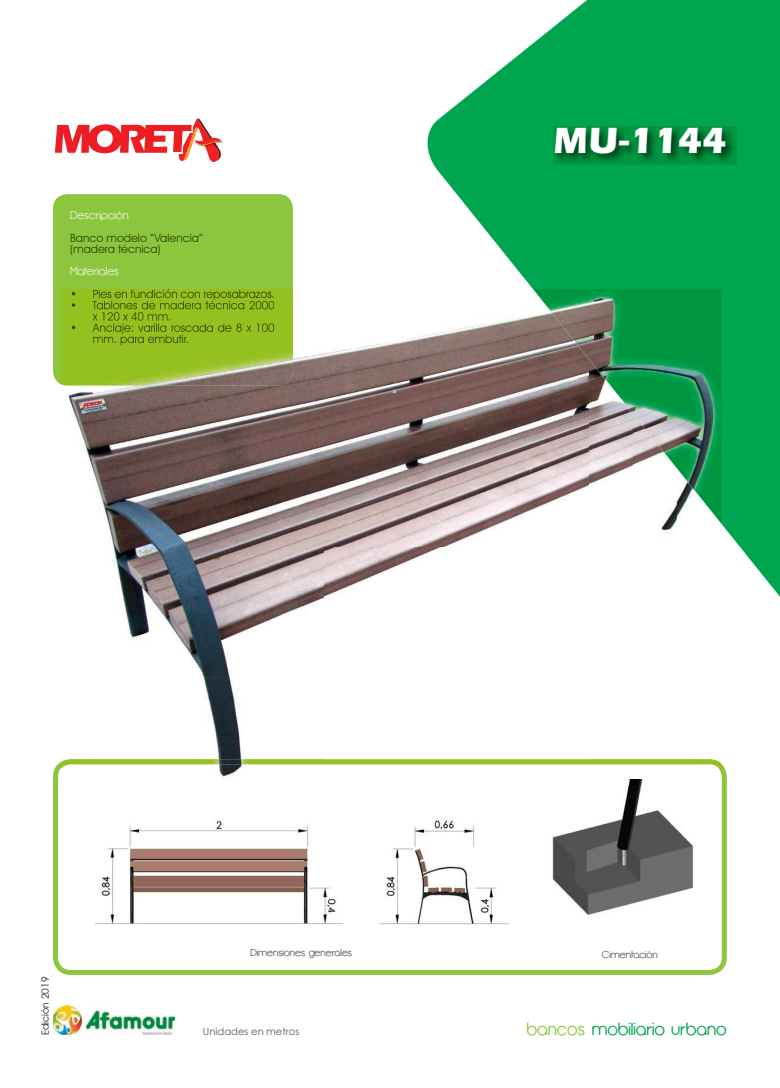
<style>
.page{position:relative;width:780px;height:1088px;background:#fff}
.page>*{position:absolute;margin:0;border:0;box-sizing:border-box;transform-origin:0 0}
.t1{font:700 37.5px "Eras ITC";color:#fff}
.t2{font:17.5px "Opificio";color:#00a54f}
.t3{font:11.38px/11.2px "Avant Garde IT Cby BT";color:#2e4405}
.t4{font:11.38px "Opificio";color:#ecf3da}
.t5{font:10px "Opificio";color:#57585a}
.t6{font:10px "Century Gothic";color:#57585a}
.t7{font:10px "Avant Garde IT Cby BT";color:#231f20}
.s1{color:#8bc63e}
</style>
<div class="page">
<svg style="left:427px;top:0;width:353px;height:597px;fill:#00a54f"></svg>
<svg style="left:55px;top:118px;width:166px;height:44px"></svg>
<img style="left:53px;top:1005px;width:122px;height:30px">
<svg style="left:53px;top:762px;width:673px;height:213px"></svg>
<div style="left:53px;top:194px;width:240px;height:191px;background:#8bc63e;border-radius:14px"></div>
<img style="left:553px;top:126px;width:184px;height:39px">
<img style="left:70px;top:785px;width:638px;height:154px">
<img style="left:427px;top:289px;width:105px;height:1px">
<img style="left:60px;top:384px;width:220px;height:375px">
<img style="left:721px;top:524px;width:1px;height:240px">
<img style="left:93px;top:289px;width:181px;height:1px">
<img style="left:70px;top:784px;width:291px;height:1px">
<img style="left:361px;top:784px;width:173px;height:1px">
<img style="left:534px;top:784px;width:174px;height:1px">
<img style="left:280px;top:290px;width:309px;height:326px">
<img style="left:589px;top:524px;width:43px;height:73px">
<img style="left:632px;top:524px;width:44px;height:73px">
<img style="left:676px;top:524px;width:45px;height:73px">
<img style="left:533px;top:290px;width:188px;height:234px">
<img style="left:61px;top:772px;width:660px;height:12px">
<img style="left:61px;top:759px;width:660px;height:13px">
<img style="left:61px;top:290px;width:232px;height:95px">
<img style="left:93px;top:290px;width:181px;height:19px">
<svg style="left:72px;top:303px;width:3px;height:4px"></svg>
<img style="left:92px;top:312px;width:78px;height:9px">
<img style="left:92px;top:323px;width:182px;height:11px">
<img style="left:93px;top:335px;width:95px;height:10px">
<p class="t4" style="left:70px;top:209px;width:60px">Descripción</p>
<p class="t3" style="left:70px;top:232px;width:134px">Banco modelo “Valencia” (madera técnica)</p>
<p class="t4" style="left:70px;top:265px;width:50px">Materiales</p>
<h1 class="t1" style="left:553px;top:118px;width:175px">MU-1144</h1>
<p class="t7" style="left:39px;top:1035px;width:60px;rotate:-90deg">Edición 2019</p>
<p class="t5" style="left:250px;top:947px;width:103px">Dimensiones generales</p>
<p class="t5" style="left:602px;top:948px;width:57px">Cimentación</p>
<p class="t6" style="left:203px;top:1024px;width:98px">Unidades en metros</p>
<h2 class="t2" style="left:526px;top:1019px;width:201px"><span class="s1">bancos</span> mobiliario urbano</h2>
</div>
